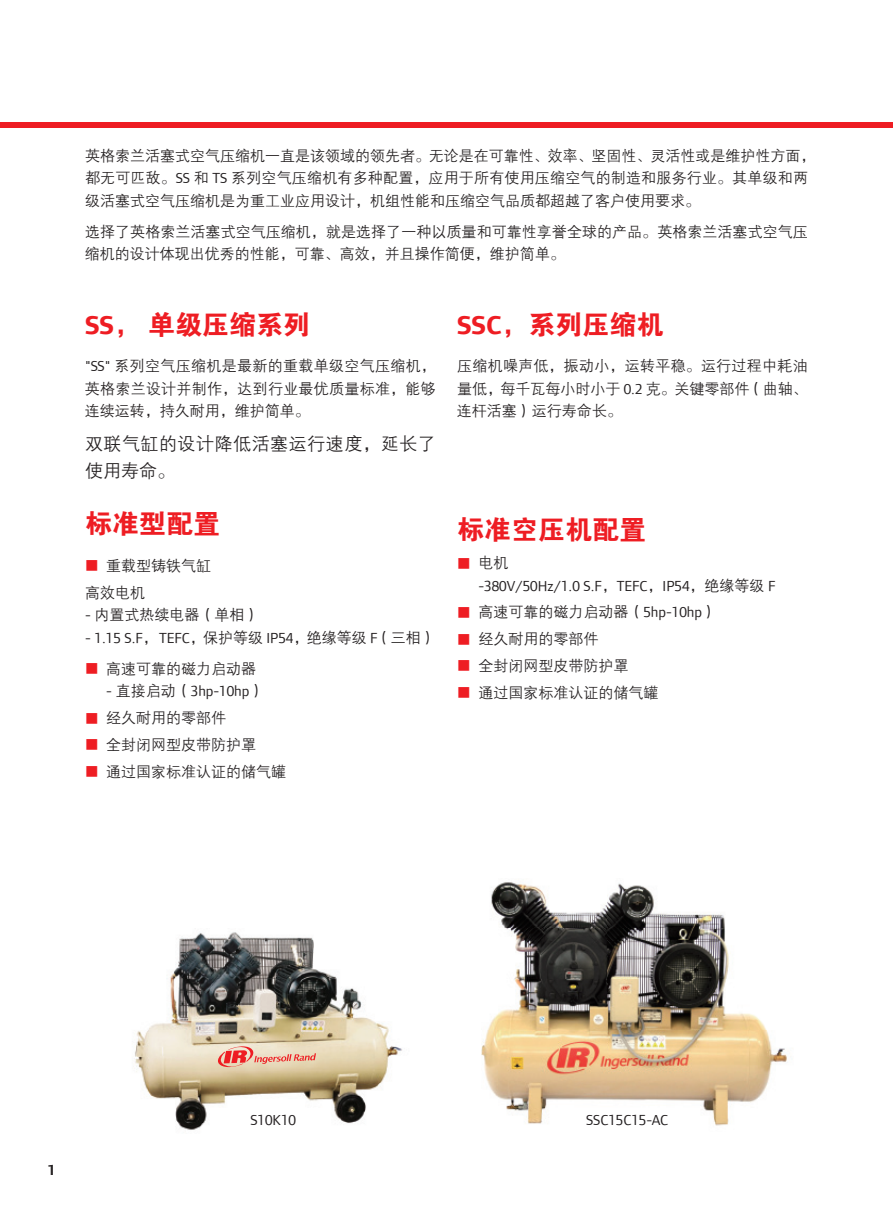
<style>
.page{position:relative;width:893px;height:1212px;background:#fff}
.page>*{position:absolute;margin:0;border:0;box-sizing:border-box;transform-origin:0 0}
.t1{font:27px "FZDHTJW GB1 0";color:#ee1d23}
.t2{font:18px/27px "FZZDXJW GB1 0";letter-spacing:.03em;color:#231f20}
.t3{font:15px/22.5px "FZZDXJW GB1 0";color:#231f20}
.t4{font:15px "Foundry Form Sansbook";color:#231f20}
.t5{font:15px "Foundry Form Sansbold";color:#231f20}
.s1{font-family:"Foundry Form Sansbook"}
.s2{font-family:"Foundry Form Sansbold"}
.s3{font-size:13.5px;color:#ee1d23}
.s4{font-family:"FZZDXJW GB1 0"}
</style>
<div class="page">
<div style="left:0;top:122px;width:893px;height:6px;background:#ee1d23"></div>
<img style="left:133px;top:932px;width:269px;height:198px">
<svg style="left:217px;top:1045px;width:99px;height:22px;background:#ebb39f"></svg>
<img style="left:481px;top:882px;width:306px;height:244px">
<p class="t3" style="left:85px;top:145px;width:732px">英格索兰活塞式空气压缩机一直是该领域的领先者。无论是在可靠性、效率、坚固性、灵活性或是维护性方面，都无可匹敌。<span class="s1">SS</span> 和 <span class="s1">TS</span> 系列空气压缩机有多种配置，应用于所有使用压缩空气的制造和服务行业。其单级和两级活塞式空气压缩机是为重工业应用设计，机组性能和压缩空气品质都超越了客户使用要求。</p>
<p class="t3" style="left:85px;top:221px;width:724px">选择了英格索兰活塞式空气压缩机，就是选择了一种以质量和可靠性享誉全球的产品。英格索兰活塞式空气压缩机的设计体现出优秀的性能，可靠、高效，并且操作简便，维护简单。</p>
<h1 class="t1" style="left:85px;top:309px;width:227px"><span class="s2">SS</span>，单级压缩系列</h1>
<p class="t3" style="left:85px;top:355px;width:352px;text-align:justify"><span class="s1">"SS"</span> 系列空气压缩机是最新的重载单级空气压缩机，英格索兰设计并制作，达到行业最优质量标准，能够连续运转，持久耐用，维护简单。</p>
<p class="t2" style="left:85px;top:431px;width:352px">双联气缸的设计降低活塞运行速度，延长了使用寿命。</p>
<h1 class="t1" style="left:85px;top:509px;width:136px">标准型配置</h1>
<p class="t3" style="left:85px;top:553px;width:128px;line-height:26.7px"><span class="s3">■</span> 重载型铸铁气缸高效电机</p>
<p class="t3" style="left:85px;top:604px;width:176px"><span class="s1">-</span> 内置式热续电器（单相）</p>
<p class="t4" style="left:85px;top:629px;width:352px">- 1.15 S.F<span class="s4">，</span>TEFC<span class="s4">，保护等级</span> IP54<span class="s4">，绝缘等级</span> F<span class="s4">（三相）</span></p>
<p class="t3" style="left:85px;top:658px;width:173px"><span class="s3">■</span> 高速可靠的磁力启动器</p>
<p class="t4" style="left:106px;top:683px;width:160px">- <span class="s4">直接启动（</span>3hp-10hp<span class="s4">）</span></p>
<p class="t3" style="left:85px;top:707px;width:143px"><span class="s3">■</span> 经久耐用的零部件</p>
<p class="t3" style="left:85px;top:734px;width:173px"><span class="s3">■</span> 全封闭网型皮带防护罩</p>
<p class="t3" style="left:85px;top:760px;width:203px"><span class="s3">■</span> 通过国家标准认证的储气罐</p>
<h1 class="t1" style="left:457px;top:309px;width:208px"><span class="s2">SSC</span>，系列压缩机</h1>
<p class="t3" style="left:457px;top:355px;width:352px;text-align:justify">压缩机噪声低，振动小，运转平稳。运行过程中耗油量低，每千瓦每小时小于 <span class="s1">0.2</span> 克。关键零部件（曲轴、连杆活塞）运行寿命长。</p>
<h1 class="t1" style="left:457px;top:514px;width:190px">标准空压机配置</h1>
<p class="t3" style="left:457px;top:552px;width:53px"><span class="s3">■</span> 电机</p>
<p class="t4" style="left:478px;top:577px;width:299px">-380V/50Hz/1.0 S.F<span class="s4">，</span>TEFC<span class="s4">，</span>IP54<span class="s4">，绝缘等级</span> F</p>
<p class="t3" style="left:457px;top:601px;width:261px"><span class="s3">■</span> 高速可靠的磁力启动器（<span class="s1">5hp-10hp</span>）</p>
<p class="t3" style="left:457px;top:628px;width:143px"><span class="s3">■</span> 经久耐用的零部件</p>
<p class="t3" style="left:457px;top:655px;width:173px"><span class="s3">■</span> 全封闭网型皮带防护罩</p>
<p class="t3" style="left:457px;top:681px;width:203px"><span class="s3">■</span> 通过国家标准认证的储气罐</p>
<p class="t5" style="left:48px;top:1161px;width:9px">1</p>
<p class="t4" style="left:250px;top:1112px;width:47px">S10K10</p>
<p class="t4" style="left:586px;top:1112px;width:83px">SSC15C15-AC</p>
</div>
